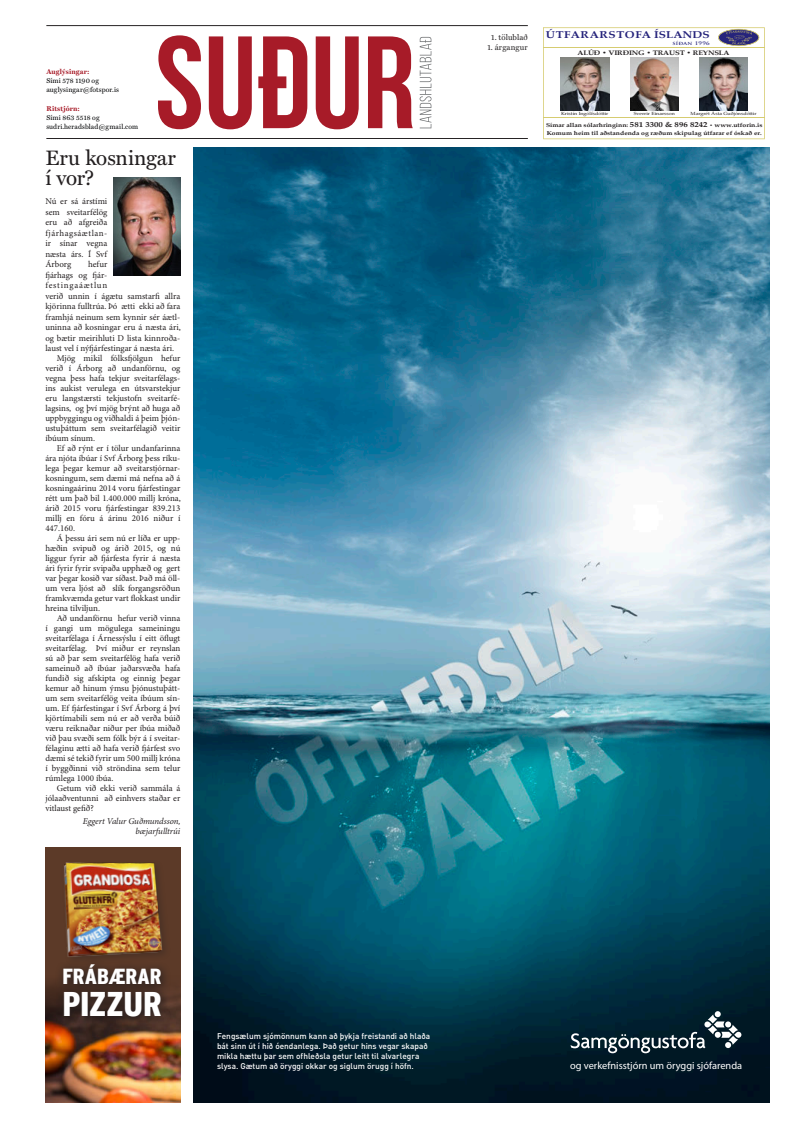
<style>
.page{position:relative;width:794px;height:1134px;background:#fff}
.page>*{position:absolute;margin:0;border:0;box-sizing:border-box;transform-origin:0 0}
.t1{font:900 34.2px "Interstate Cond Mono";letter-spacing:-.015em;color:#fff}
.t2{font:900 21.8px "Interstate Cond Mono";letter-spacing:-.005em;color:#fff}
.t3{font:21px/20px "Miller Text";letter-spacing:-.005em;color:#231f20}
.t4{font:10.4px "Myriad Pro";color:#fff}
.t5{font:700 9.9px "Palatino Linotype";letter-spacing:.045em;color:#26247b;scale:1.2 1}
.t6{font:8.9px/10.5px "Minion Pro";color:#231f20;text-align:justify}
.t7{font:italic 8.9px/10.5px "Minion Pro";letter-spacing:-.005em;color:#231f20;text-align:right}
.t8{font:8.9px "Minion Pro";letter-spacing:.085em;color:#231f20}
.t9{font:500 8.3px/9.9px "DIN";color:#fff}
.t10{font:8px "Miller Text";letter-spacing:.015em;color:#262324}
.t11{font:7px/9px "Miller Text";letter-spacing:.015em;color:#020304}
.t12{font:700 7px "Miller Text";letter-spacing:.02em;color:#a71b28}
.t13{font:700 6.5px "Palatino Linotype";letter-spacing:-.02em;color:#231f20;scale:1.2 1}
.t14{font:700 5.7px/8.1px "Palatino Linotype";color:#231f20;scale:1.2 1}
.t15{font:700 4.9px "Trajan Pro";letter-spacing:.05em;color:#26247b;scale:1.2 1}
.t16{font:4.5px "Palatino Linotype";color:#231f20;scale:1.2 1}
.s1{font-size:7.3px}
.s2{font-size:4.7px}
</style>
<div class="page">
<hr style="left:46px;top:138px;width:482px;height:1px;background:#262324">
<hr style="left:46px;top:25px;width:482px;height:1px;background:#262324">
<svg style="left:419px;top:37px;width:12px;height:91px"></svg>
<svg style="left:158px;top:35px;width:255px;height:94px"></svg>
<div style="left:46px;top:848px;width:134px;height:255px;background:#5c3a28"></div>
<img style="left:46px;top:983px;width:134px;height:120px">
<div style="left:55px;top:957px;width:116px;height:69px;background:#231f20;opacity:.75"></div>
<div style="left:61px;top:859px;width:110px;height:107px;background:#5a3927"></div>
<img style="left:64px;top:862px;width:99px;height:96px">
<svg style="left:543px;top:27px;width:222px;height:112px"></svg>
<img style="left:560px;top:57px;width:49px;height:53px">
<img style="left:630px;top:57px;width:48px;height:53px">
<img style="left:699px;top:57px;width:49px;height:53px">
<img style="left:113px;top:177px;width:67px;height:99px">
<img style="left:193px;top:147px;width:576px;height:61px">
<img style="left:193px;top:208px;width:576px;height:895px">
<svg style="left:570px;top:1011px;width:171px;height:42px;background:#28414d"></svg>
<p class="t12" style="left:46px;top:67px;width:45px">Auglýsingar:</p>
<p class="t11" style="left:46px;top:76px;width:74px">Sími 578 1190 og auglysingar@fotspor.is</p>
<p class="t12" style="left:46px;top:105px;width:35px">Ritstjórn:</p>
<p class="t11" style="left:46px;top:113px;width:93px">Sími 863 5518 og sudri.heradsblad@gmail.com</p>
<h3 class="t3" style="left:45px;top:148px;width:132px">Eru kosningar í vor?</h3>
<p class="t6" style="left:45px;top:196px;width:63px">Nú er sá árstími sem sveitarfélög eru að afgreiða fjárhagsáætlan&shy;ir sínar vegna næsta árs. Í Svf Árborg</p>
<p class="t6" style="left:88px;top:259px;width:21px">hefur</p>
<p class="t6" style="left:45px;top:270px;width:63px">fjárhags og fjár-</p>
<p class="t8" style="left:45px;top:280px;width:63px">festingaáætlun</p>
<p class="t6" style="left:45px;top:291px;width:136px">verið unnin í ágætu samstarfi allra</p>
<p class="t6" style="left:45px;top:301px;width:136px">kjörinna fulltrúa. Þó ætti ekki að fara</p>
<p class="t6" style="left:45px;top:312px;width:136px">framhjá neinum sem kynnir sér áætl-</p>
<p class="t6" style="left:45px;top:322px;width:137px">uninna að kosningar eru á næsta ári,</p>
<p class="t6" style="left:45px;top:333px;width:136px">og bætir meirihluti D lista kinnroða-</p>
<p class="t6" style="left:45px;top:343px;width:130px">laust vel í nýfjárfestingar á næsta ári.</p>
<p class="t6" style="left:57px;top:353px;width:125px">Mjög mikil fólksfjölgun hefur</p>
<p class="t6" style="left:45px;top:363px;width:136px">verið í Árborg að undanförnu, og</p>
<p class="t6" style="left:45px;top:373px;width:136px">vegna þess hafa tekjur sveitarfélags-</p>
<p class="t6" style="left:45px;top:383px;width:136px">ins aukist verulega en útsvarstekjur</p>
<p class="t6" style="left:45px;top:393px;width:136px">eru langstærsti tekjustofn sveitarfé-</p>
<p class="t6" style="left:45px;top:403px;width:136px">lagsins, og því mjög brýnt að huga að</p>
<p class="t6" style="left:45px;top:413px;width:136px">uppbyggingu og viðhaldi á þeim þjón-</p>
<p class="t6" style="left:45px;top:423px;width:136px">ustuþáttum sem sveitarfélagið veitir</p>
<p class="t6" style="left:45px;top:433px;width:51px">íbúum sínum.</p>
<p class="t6" style="left:57px;top:443px;width:125px">Ef að rýnt er í tölur undanfarinna</p>
<p class="t6" style="left:45px;top:453px;width:136px">ára njóta íbúar í Svf Árborg þess ríku-</p>
<p class="t6" style="left:45px;top:463px;width:136px">lega þegar kemur að sveitarstjórnar-</p>
<p class="t6" style="left:45px;top:473px;width:136px">kosningum, sem dæmi má nefna að á</p>
<p class="t6" style="left:45px;top:483px;width:136px">kosningaárinu 2014 voru fjárfestingar</p>
<p class="t6" style="left:45px;top:493px;width:137px">rétt um það bil 1.400.000 millj króna,</p>
<p class="t6" style="left:45px;top:503px;width:136px">árið 2015 voru fjárfestingar 839.213</p>
<p class="t6" style="left:45px;top:513px;width:136px">millj en fóru á árinu 2016 niður í</p>
<p class="t6" style="left:45px;top:523px;width:31px">447.160.</p>
<p class="t6" style="left:57px;top:533px;width:125px">Á þessu ári sem nú er líða er upp-</p>
<p class="t6" style="left:45px;top:543px;width:136px">hæðin svipuð og árið 2015, og nú</p>
<p class="t6" style="left:45px;top:553px;width:136px">liggur fyrir að fjárfesta fyrir á næsta</p>
<p class="t6" style="left:45px;top:563px;width:136px">ári fyrir fyrir svipaða upphæð og gert</p>
<p class="t6" style="left:45px;top:573px;width:136px">var þegar kosið var síðast. Það má öll-</p>
<p class="t6" style="left:45px;top:583px;width:136px">um vera ljóst að slík forgangsröðun</p>
<p class="t6" style="left:45px;top:593px;width:136px">framkvæmda getur vart flokkast undir</p>
<p class="t6" style="left:45px;top:603px;width:56px">hreina tilviljun.</p>
<p class="t6" style="left:57px;top:613px;width:125px">Að undanförnu hefur verið vinna</p>
<p class="t6" style="left:45px;top:623px;width:136px">í gangi um mögulega sameiningu</p>
<p class="t6" style="left:45px;top:633px;width:136px">sveitarfélaga í Árnessýslu í eitt öflugt</p>
<p class="t6" style="left:45px;top:643px;width:136px">sveitarfélag. Því miður er reynslan</p>
<p class="t6" style="left:45px;top:653px;width:136px">sú að þar sem sveitarfélög hafa verið</p>
<p class="t6" style="left:45px;top:663px;width:136px">sameinuð að íbúar jaðarsvæða hafa</p>
<p class="t6" style="left:45px;top:673px;width:136px">fundið sig afskipta og einnig þegar</p>
<p class="t6" style="left:45px;top:683px;width:136px">kemur að hinum ýmsu þjónustuþátt-</p>
<p class="t6" style="left:45px;top:693px;width:136px">um sem sveitarfélög veita íbúum sín-</p>
<p class="t6" style="left:45px;top:703px;width:136px">um. Ef fjárfestingar í Svf Árborg á því</p>
<p class="t6" style="left:45px;top:713px;width:136px">kjörtímabili sem nú er að verða búið</p>
<p class="t6" style="left:45px;top:723px;width:136px">væru reiknaðar niður per íbúa miðað</p>
<p class="t6" style="left:45px;top:733px;width:136px">við þau svæði sem fólk býr á í sveitar-</p>
<p class="t6" style="left:45px;top:743px;width:136px">félaginu ætti að hafa verið fjárfest svo</p>
<p class="t6" style="left:45px;top:753px;width:136px">dæmi sé tekið fyrir um 500 millj króna</p>
<p class="t6" style="left:45px;top:763px;width:136px">í byggðinni við ströndina sem telur</p>
<p class="t6" style="left:45px;top:773px;width:70px">rúmlega 1000 íbúa.</p>
<p class="t6" style="left:57px;top:783px;width:125px">Getum við ekki verið sammála á</p>
<p class="t6" style="left:45px;top:793px;width:136px">jólaaðventunni að einhvers staðar er</p>
<p class="t6" style="left:45px;top:803px;width:50px">vitlaust gefið?</p>
<p class="t7" style="left:83px;top:816px;width:99px">Eggert Valur Guðmundsson, bæjarfulltrúi</p>
<h2 class="t2" style="left:62px;top:965px;width:101px">FRÁBÆRAR</h2>
<h1 class="t1" style="left:62px;top:984px;width:101px">PIZZUR</h1>
<p class="t9" style="left:217px;top:1031px;width:215px">Fengsælum sjómönnum kann að þykja freistandi að hlaða bát sinn út í hið óendanlega. Það getur hins vegar skapað mikla hættu þar sem ofhleðsla getur leitt til alvarlegra slysa. Gætum að öryggi okkar og siglum örugg í höfn.</p>
<p class="t10" style="left:491px;top:33px;width:38px">1. tölublað</p>
<p class="t10" style="left:487px;top:42px;width:42px">1. árgangur</p>
<p class="t5" style="left:546px;top:28px;width:138px">ÚTFARARSTOFA ÍSLANDS</p>
<p class="t15" style="left:672px;top:40px;width:33px">SÍÐAN 1996</p>
<p class="t13" style="left:577px;top:48px;width:128px">ALÚÐ • VIRÐING • TRAUST • REYNSLA</p>
<p class="t16" style="left:561px;top:111px;width:41px">Kristín Ingólfsdóttir</p>
<p class="t16" style="left:633px;top:111px;width:36px">Sverrir Einarsson</p>
<p class="t16" style="left:690px;top:111px;width:56px">Margrét Ásta Guðjónsdóttir</p>
<p class="t14" style="left:546px;top:121px;width:182px">Símar allan sólarhringinn: <span class="s1">581 3300 &amp; 896 8242</span> <span class="s2">•</span> www.utforin.is<br>Komum heim til aðstandenda og ræðum skipulag útfarar ef óskað er.</p>
<p class="t4" style="left:570px;top:1060px;width:173px">og verkefnisstjórn um öryggi sjófarenda</p>
</div>
